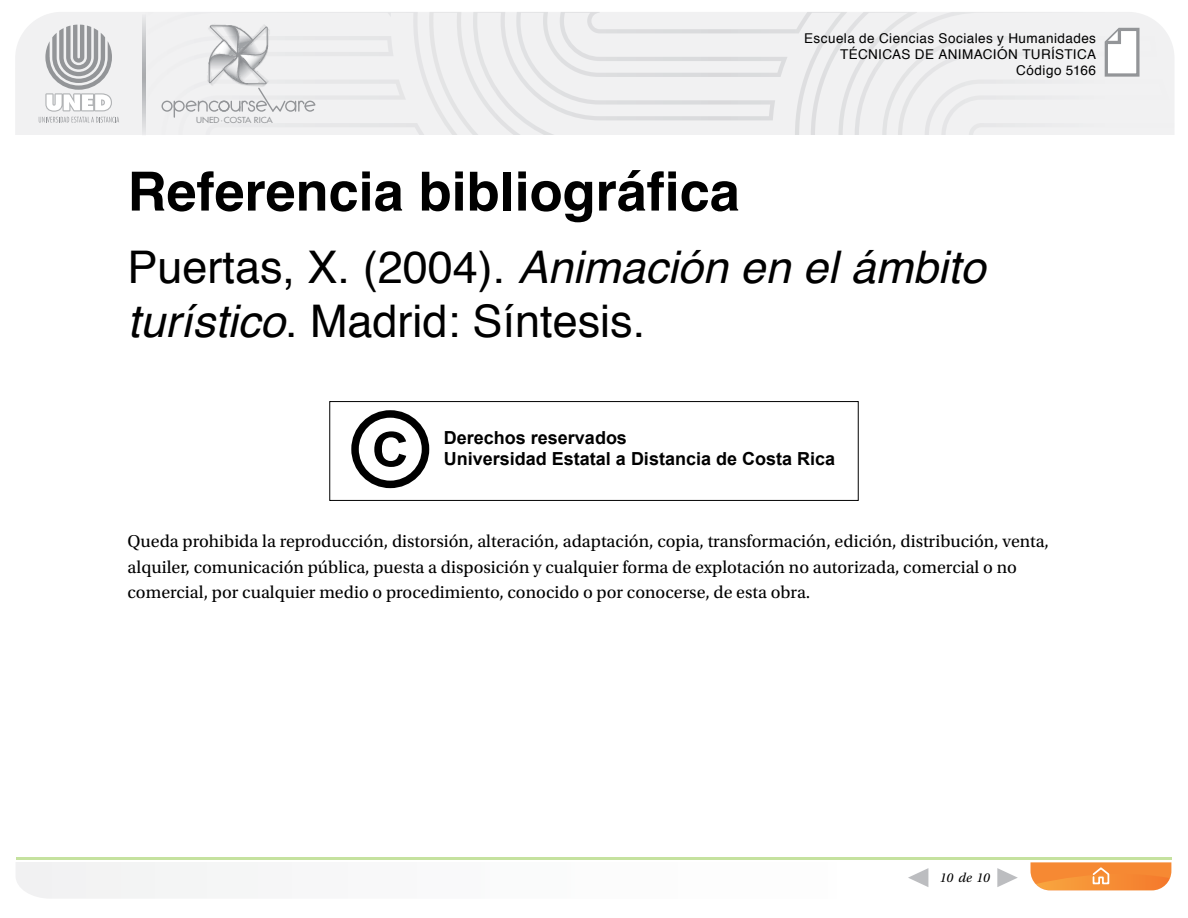
<style>
.page{position:relative;width:1188px;height:918px;background:#fff}
.page>*{position:absolute;margin:0;border:0;box-sizing:border-box;transform-origin:0 0}
.Título2_ppt{font:700 54px "Helvetica";color:#000}
.Texto_ppt{font:45px/54px "Helvetica";color:#000}
.Texto_corrido{font:18px/25.2px "Utopia Std";color:#000}
.t1{font:700 18px/21.6px "Arial";color:#000}
.t2{font:13.5px/16.2px "Helvetica";letter-spacing:.03em;color:#000;text-align:right}
.t3{font:italic 13.5px "Utopia Std";color:#000}
.t4{font:500 8.1px "Futura Std";letter-spacing:-.005em;color:#939598;scale:1.1 1}
.s1{font-style:italic}
</style>
<div class="page">
<svg style="left:16px;top:862px;width:1156px;height:36px"></svg>
<svg style="left:997px;top:868px;width:21px;height:19px"></svg>
<svg style="left:908px;top:868px;width:20px;height:19px"></svg>
<svg style="left:535px;top:12px;width:276px;height:123px"></svg>
<svg style="left:154px;top:12px;width:275px;height:123px"></svg>
<svg style="left:429px;top:12px;width:106px;height:123px"></svg>
<svg style="left:1031px;top:862px;width:140px;height:28px;background:#f69343"></svg>
<svg style="left:811px;top:12px;width:363px;height:123px"></svg>
<svg style="left:15px;top:12px;width:139px;height:123px"></svg>
<hr style="left:16px;top:857px;width:1155px;height:3px;background:#8cc63f">
<div style="left:155px;top:12px;width:167px;height:123px;background:#f1f1f2"></div>
<div style="left:174px;top:101px;width:11px;height:11px;border:1px solid #939598;border-radius:50%"></div>
<svg style="left:174px;top:101px;width:1px;height:16px"></svg>
<div style="left:162px;top:101px;width:11px;height:11px;border:1px solid #939598;border-radius:50%"></div>
<div style="left:285px;top:101px;width:11px;height:11px;border:1px solid #939598;border-radius:50%"></div>
<svg style="left:295px;top:100px;width:21px;height:12px"></svg>
<svg style="left:185px;top:25px;width:102px;height:89px"></svg>
<svg style="left:142px;top:12px;width:3px;height:123px"></svg>
<div style="left:330px;top:401px;width:528px;height:100px;border:1px solid #000"></div>
<div style="left:351px;top:410px;width:78px;height:78px;border:8px solid #000;border-radius:50%"></div>
<svg style="left:374px;top:431px;width:32px;height:36px"></svg>
<p class="t4" style="left:196px;top:115px;width:71px">UNED·COSTA RICA</p>
<p class="t2" style="left:804px;top:30px;width:293px">Escuela de Ciencias Sociales y Humanidades<br>TÉCNICAS DE ANIMACIÓN TURÍSTICA<br>Código 5166</p>
<p class="Título2_ppt" style="left:128px;top:148px;width:614px">Referencia bibliográfica</p>
<p class="Texto_ppt" style="left:128px;top:241px;width:859px">Puertas, X. (2004). <span class="s1">Animación en el ámbito turístico</span>. Madrid: Síntesis.</p>
<p class="t1" style="left:444px;top:427px;width:393px">Derechos reservados<br>Universidad Estatal a Distancia de Costa Rica</p>
<p class="Texto_corrido" style="left:128px;top:529px;width:923px">Queda prohibida la reproducción, distorsión, alteración, adaptación, copia, transformación, edición, distribución, venta, alquiler, comunicación pública, puesta a disposición y cualquier forma de explotación no autorizada, comercial o no comercial, por cualquier medio o procedimiento, conocido o por conocerse, de esta obra.</p>
<p class="t3" style="left:940px;top:871px;width:52px">10 de 10</p>
</div>
